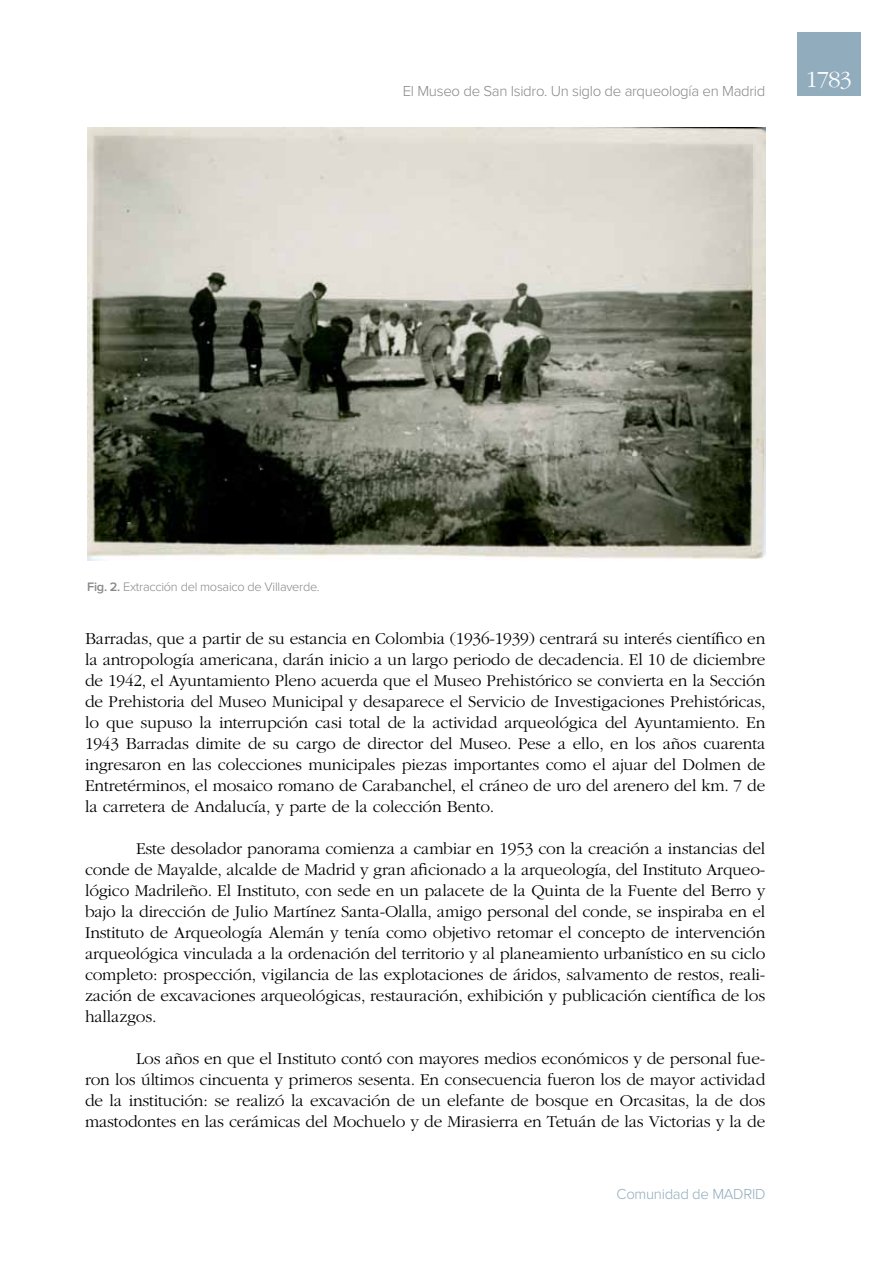
<style>
.page{position:relative;width:893px;height:1263px;background:#fff}
.page>*{position:absolute;margin:0;border:0;box-sizing:border-box;transform-origin:0 0}
.t1{font:300 24px "ITC Garamond Std";color:#fff}
.t2{font:300 17.25px/21px "ITC Garamond Std";letter-spacing:-.01em;color:#000;text-align:justify}
.t3{font:300 15px "Proxima Nova";letter-spacing:-.02em;color:#87888a}
.t4{font:300 15px "Proxima Nova";letter-spacing:-.02em;color:#91acbc}
.t5{font:300 12.75px "Proxima Nova";letter-spacing:-.02em;color:#87888a}
.s1{font-weight:600}
</style>
<div class="page">
<div style="left:797px;top:32px;width:64px;height:64px;background:#91acbc"></div>
<img style="left:87px;top:128px;width:678px;height:432px">
<p class="t3" style="left:403px;top:84px;width:364px">El Museo de San Isidro. Un siglo de arqueología en Madrid</p>
<h1 class="t1" style="left:806px;top:67px;width:47px">1783</h1>
<p class="t5" style="left:87px;top:581px;width:234px"><span class="s1">Fig. 2.</span> Extracción del mosaico de Villaverde.</p>
<p class="t2" style="left:85px;top:629px;width:682px">Barradas, que a partir de su estancia en Colombia (1936-1939) centrará su interés científico en la antropología americana, darán inicio a un largo periodo de decadencia. El 10 de diciembre de 1942, el Ayuntamiento Pleno acuerda que el Museo Prehistórico se convierta en la Sección de Prehistoria del Museo Municipal y desaparece el Servicio de Investigaciones Prehistóricas, lo que supuso la interrupción casi total de la actividad arqueológica del Ayuntamiento. En 1943 Barradas dimite de su cargo de director del Museo. Pese a ello, en los años cuarenta ingresaron en las colecciones municipales piezas importantes como el ajuar del Dolmen de Entretérminos, el mosaico romano de Carabanchel, el cráneo de uro del arenero del km. 7 de la carretera de Andalucía, y parte de la colección Bento.</p>
<p class="t2" style="left:85px;top:839px;width:682px;text-indent:51px">Este desolador panorama comienza a cambiar en 1953 con la creación a instancias del conde de Mayalde, alcalde de Madrid y gran aficionado a la arqueología, del Instituto Arqueo&shy;lógico Madrileño. El Instituto, con sede en un palacete de la Quinta de la Fuente del Berro y bajo la dirección de Julio Martínez Santa-Olalla, amigo personal del conde, se inspiraba en el Instituto de Arqueología Alemán y tenía como objetivo retomar el concepto de intervención arqueológica vinculada a la ordenación del territorio y al planeamiento urbanístico en su ciclo completo: prospección, vigilancia de las explotaciones de áridos, salvamento de restos, reali&shy;zación de excavaciones arqueológicas, restauración, exhibición y publicación científica de los hallazgos.</p>
<p class="t2" style="left:85px;top:1049px;width:682px;text-indent:51px">Los años en que el Instituto contó con mayores medios económicos y de personal fue&shy;ron los últimos cincuenta y primeros sesenta. En consecuencia fueron los de mayor actividad de la institución: se realizó la excavación de un elefante de bosque en Orcasitas, la de dos mastodontes en las cerámicas del Mochuelo y de Mirasierra en Tetuán de las Victorias y la de</p>
<p class="t4" style="left:617px;top:1187px;width:144px">Comunidad de MADRID</p>
</div>
